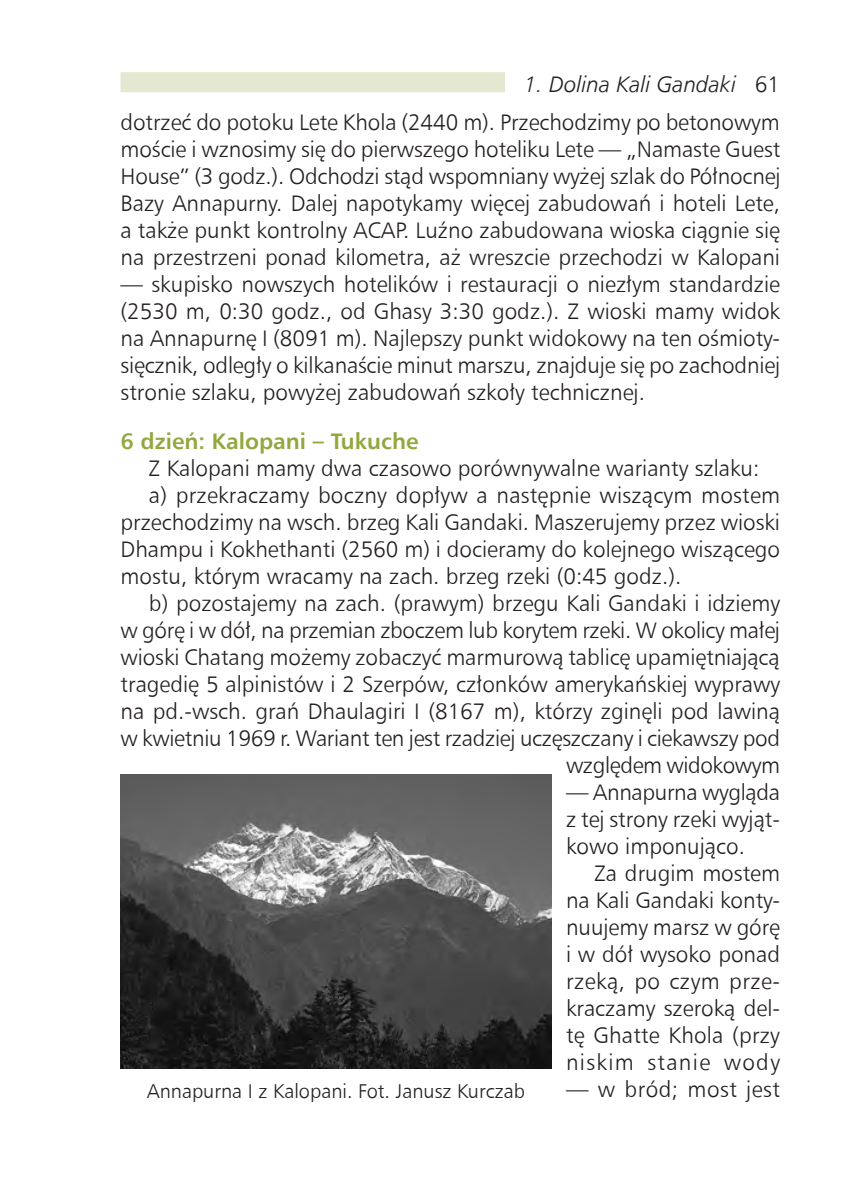
<style>
.page{position:relative;width:851px;height:1191px;background:#fff}
.page>*{position:absolute;margin:0;border:0;box-sizing:border-box;transform-origin:0 0}
.t1{font:22.5px/27px "Humnst 777 Lt EU";color:#231f20;text-align:justify}
.t2{font:700 22.5px "Humnst 777 EU";color:#90a83d}
.t3{font:22.5px "Humnst 777 Lt EU";letter-spacing:.02em;color:#231f20}
.t4{font:20px "Humnst 777 Lt EU";color:#231f20}
.s1{font-style:italic}
</style>
<div class="page">
<div style="left:120px;top:72px;width:385px;height:20px;background:#e4e8d0"></div>
<img style="left:120px;top:775px;width:431px;height:293px">
<p class="t1" style="left:120px;top:65px;width:661px;line-height:38px;text-align:right"><span class="s1">1. Dolina Kali Gandaki</span> 61<br>dotrzeć do potoku Lete Khola (2440 m). Przechodzimy po betonowym</p>
<p class="t1" style="left:120px;top:136px;width:661px">moście i wznosimy się do pierwszego hoteliku Lete — „Namaste Guest House” (3 godz.). Odchodzi stąd wspomniany wyżej szlak do Północnej Bazy Annapurny. Dalej napotykamy więcej zabudowań i hoteli Lete, a także punkt kontrolny ACAP. Luźno zabudowana wioska ciągnie się na przestrzeni ponad kilometra, aż wreszcie przechodzi w Kalopani</p>
<p class="t1" style="left:120px;top:271px;width:661px">— skupisko nowszych hotelików i restauracji o niezłym standardzie (2530 m, 0:30 godz., od Ghasy 3:30 godz.). Z wioski mamy widok na Annapurnę I (8091 m). Najlepszy punkt widokowy na ten ośmioty&shy;sięcznik, odległy o kilkanaście minut marszu, znajduje się po zachodniej stronie szlaku, powyżej zabudowań szkoły technicznej.</p>
<p class="t2" style="left:121px;top:426px;width:299px">6 dzień: Kalopani – Tukuche</p>
<p class="t1" style="left:149px;top:454px;width:612px">Z Kalopani mamy dwa czasowo porównywalne warianty szlaku:</p>
<p class="t1" style="left:149px;top:481px;width:632px">a) przekraczamy boczny dopływ a następnie wiszącym mostem</p>
<p class="t1" style="left:121px;top:508px;width:661px">przechodzimy na wsch. brzeg Kali Gandaki. Maszerujemy przez wioski</p>
<p class="t1" style="left:121px;top:535px;width:661px">Dhampu i Kokhethanti (2560 m) i docieramy do kolejnego wiszącego</p>
<p class="t1" style="left:121px;top:562px;width:562px">mostu, którym wracamy na zach. brzeg rzeki (0:45 godz.).</p>
<p class="t1" style="left:149px;top:589px;width:632px">b) pozostajemy na zach. (prawym) brzegu Kali Gandaki i idziemy</p>
<p class="t1" style="left:121px;top:616px;width:660px">w górę i w dół, na przemian zboczem lub korytem rzeki. W okolicy małej</p>
<p class="t1" style="left:121px;top:643px;width:660px">wioski Chatang możemy zobaczyć marmurową tablicę upamiętniającą</p>
<p class="t1" style="left:121px;top:670px;width:661px">tragedię 5 alpinistów i 2 Szerpów, członków amerykańskiej wyprawy</p>
<p class="t1" style="left:121px;top:697px;width:660px">na pd.-wsch. grań Dhaulagiri I (8167 m), którzy zginęli pod lawiną</p>
<p class="t1" style="left:121px;top:724px;width:661px">w kwietniu 1969 r. Wariant ten jest rzadziej uczęszczany i ciekawszy pod</p>
<p class="t1" style="left:566px;top:751px;width:215px">względem widokowym</p>
<p class="t1" style="left:566px;top:778px;width:215px">— Annapurna wygląda z tej strony rzeki wyjąt&shy;kowo imponująco.</p>
<p class="t1" style="left:566px;top:859px;width:215px;text-indent:28px">Za drugim mostem na Kali Gandaki konty&shy;nuujemy marsz w górę i w dół wysoko ponad rzeką, po czym prze&shy;kraczamy szeroką del&shy;tę Ghatte Khola (przy niskim stanie wody</p>
<p class="t4" style="left:147px;top:1078px;width:380px">Annapurna I z Kalopani. Fot. Janusz Kurczab</p>
<p class="t3" style="left:566px;top:1075px;width:215px">— w bród; most jest</p>
</div>
